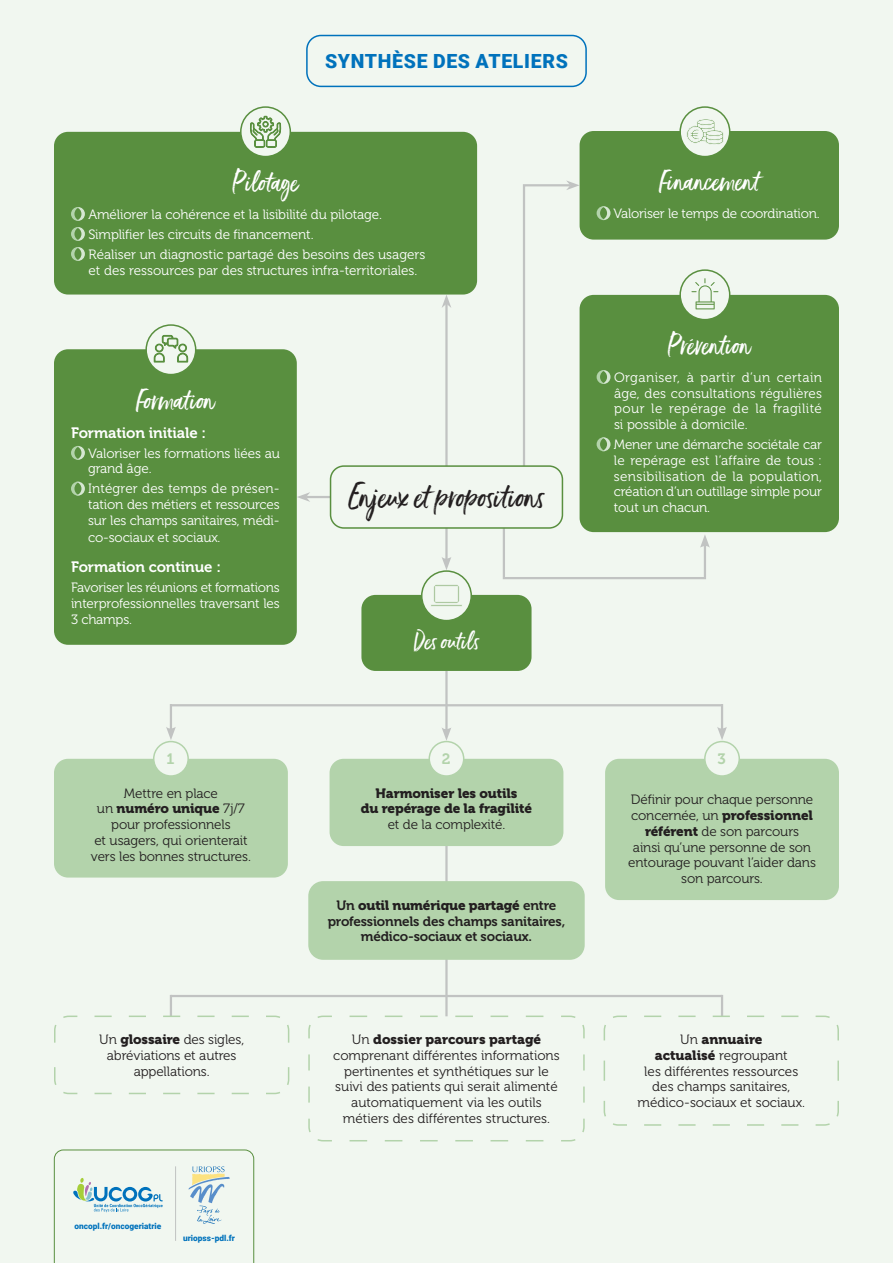
<style>
.page{position:relative;width:893px;height:1263px;background:#f1f7f0}
.page>*{position:absolute;margin:0;border:0;box-sizing:border-box;transform-origin:0 0}
.t1{font:30px "Ernestand Emily";letter-spacing:-.005em;color:#231f20}
.t2{font:25.5px "Ernestand Emily";color:#fff}
.t3{font:22.5px "Ernestand Emily";color:#fff}
.t4{font:900 19.5px "Roboto";letter-spacing:.035em;color:#0072bc}
.t5{font:15px "Museo 700";letter-spacing:-.01em;color:#fff}
.t6{font:15px "Museo 700";color:#b3d3ab}
.t7{font:13.5px/15.8px "Museo 300";letter-spacing:-.01em;color:#fff;text-align:justify}
.t8{font:13.5px/15.8px "Museo 300";letter-spacing:-.01em;color:#231f20;text-align:center}
.t9{font:13.5px/15.8px "Museo 900";letter-spacing:-.01em;color:#231f20;text-align:center}
.t10{font:13.5px/15.8px "Museo 700";letter-spacing:-.015em;color:#231f20;text-align:center}
.t11{font:900 8.25px "Roboto";color:#0072bc}
.s1{font-family:"Museo 300"}
.s2{font-family:"Museo 900"}
.s3{font-family:"Museo 700"}
</style>
<div class="page">
<hr style="left:445px;top:521px;width:3px;height:40px;background:#c1c3c2">
<svg style="left:442px;top:557px;width:9px;height:13px"></svg>
<hr style="left:170px;top:704px;width:2px;height:27px;background:#c1c3c2">
<svg style="left:166px;top:727px;width:10px;height:13px"></svg>
<hr style="left:721px;top:704px;width:2px;height:27px;background:#c1c3c2">
<svg style="left:717px;top:727px;width:10px;height:13px"></svg>
<hr style="left:445px;top:671px;width:3px;height:60px;background:#c1c3c2">
<svg style="left:442px;top:727px;width:9px;height:14px"></svg>
<hr style="left:171px;top:704px;width:551px;height:2px;background:#c1c3c2">
<hr style="left:445px;top:837px;width:3px;height:184px;background:#c1c3c2">
<hr style="left:170px;top:995px;width:2px;height:27px;background:#c1c3c2">
<hr style="left:721px;top:995px;width:2px;height:26px;background:#c1c3c2">
<hr style="left:171px;top:995px;width:551px;height:2px;background:#c1c3c2">
<hr style="left:445px;top:304px;width:3px;height:174px;background:#c1c3c2">
<svg style="left:442px;top:295px;width:9px;height:13px"></svg>
<hr style="left:306px;top:496px;width:26px;height:2px;background:#c1c3c2">
<svg style="left:297px;top:492px;width:13px;height:10px"></svg>
<svg style="left:523px;top:180px;width:57px;height:302px"></svg>
<svg style="left:502px;top:520px;width:208px;height:60px"></svg>
<div style="left:306px;top:35px;width:281px;height:52px;border:2px solid #0072bc;border-radius:14px"></div>
<div style="left:331px;top:466px;width:231px;height:62px;background:#f1f7f0;border-radius:13px"></div>
<div style="left:330px;top:465px;width:233px;height:64px;border:2px solid #598f3f;border-radius:13px"></div>
<div style="left:54px;top:349px;width:243px;height:296px;background:#598f3f;border-radius:14px"></div>
<svg style="left:71px;top:446px;width:14px;height:14px"></svg>
<svg style="left:71px;top:482px;width:14px;height:14px"></svg>
<div style="left:54px;top:132px;width:423px;height:163px;background:#598f3f;border-radius:14px"></div>
<svg style="left:71px;top:207px;width:14px;height:14px"></svg>
<svg style="left:71px;top:227px;width:14px;height:14px"></svg>
<svg style="left:71px;top:247px;width:14px;height:14px"></svg>
<div style="left:580px;top:131px;width:259px;height:109px;background:#598f3f;border-radius:14px"></div>
<svg style="left:597px;top:206px;width:13px;height:14px"></svg>
<div style="left:580px;top:295px;width:259px;height:237px;background:#598f3f;border-radius:14px"></div>
<svg style="left:597px;top:370px;width:13px;height:14px"></svg>
<svg style="left:597px;top:437px;width:13px;height:14px"></svg>
<div style="left:54px;top:759px;width:234px;height:118px;background:#b3d3ab;border-radius:14px"></div>
<div style="left:605px;top:759px;width:234px;height:141px;background:#b3d3ab;border-radius:14px"></div>
<div style="left:154px;top:741px;width:34px;height:35px;background:#f1f7f0;border-radius:50%"></div>
<div style="left:153px;top:741px;width:36px;height:36px;border:2px solid #b3d3ab;border-radius:50%"></div>
<div style="left:705px;top:741px;width:34px;height:35px;background:#f1f7f0;border-radius:50%"></div>
<div style="left:704px;top:741px;width:36px;height:36px;border:2px solid #b3d3ab;border-radius:50%"></div>
<div style="left:330px;top:759px;width:233px;height:87px;background:#b3d3ab;border-radius:14px"></div>
<svg style="left:54px;top:1015px;width:236px;height:80px"></svg>
<svg style="left:308px;top:1015px;width:277px;height:127px"></svg>
<svg style="left:603px;top:1015px;width:236px;height:111px"></svg>
<div style="left:309px;top:882px;width:275px;height:77px;background:#b3d3ab;border-radius:14px"></div>
<div style="left:308px;top:881px;width:277px;height:79px;border:2px solid #b3d3ab;border-radius:14px"></div>
<div style="left:429px;top:741px;width:35px;height:35px;background:#f1f7f0;border-radius:50%"></div>
<div style="left:428px;top:741px;width:36px;height:36px;border:2px solid #b3d3ab;border-radius:50%"></div>
<svg style="left:146px;top:325px;width:50px;height:50px"></svg>
<div style="left:145px;top:324px;width:51px;height:51px;border:2px solid #598f3f;border-radius:50%"></div>
<div style="left:241px;top:107px;width:49px;height:50px;background:#f1f7f0;border-radius:50%"></div>
<div style="left:240px;top:106px;width:51px;height:51px;border:2px solid #598f3f;border-radius:50%"></div>
<svg style="left:680px;top:107px;width:50px;height:50px"></svg>
<div style="left:679px;top:106px;width:51px;height:51px;border:2px solid #598f3f;border-radius:50%"></div>
<svg style="left:154px;top:335px;width:34px;height:29px"></svg>
<svg style="left:250px;top:106px;width:31px;height:42px"></svg>
<svg style="left:686px;top:106px;width:37px;height:39px"></svg>
<div style="left:680px;top:270px;width:50px;height:50px;background:#f1f7f0;border-radius:50%"></div>
<div style="left:679px;top:269px;width:51px;height:51px;border:2px solid #598f3f;border-radius:50%"></div>
<svg style="left:691px;top:278px;width:27px;height:31px"></svg>
<div style="left:361px;top:595px;width:170px;height:76px;background:#598f3f;border-radius:14px"></div>
<div style="left:422px;top:571px;width:49px;height:50px;background:#f1f7f0;border-radius:50%"></div>
<div style="left:421px;top:570px;width:51px;height:51px;border:2px solid #598f3f;border-radius:50%"></div>
<svg style="left:431px;top:585px;width:31px;height:21px"></svg>
<svg style="left:54px;top:1149px;width:200px;height:114px"></svg>
<h3 class="t4" style="left:325px;top:47px;width:244px">SYNTHÈSE DES ATELIERS</h3>
<h2 class="t2" style="left:233px;top:167px;width:67px">Pilotage</h2>
<p class="t7" style="left:88px;top:204px;width:339px;line-height:20px;text-align:left">Améliorer la cohérence et la lisibilité du pilotage.<br>Simplifier les circuits de financement.<br>Réaliser un diagnostic partagé des besoins des usagers</p>
<p class="t7" style="left:89px;top:262px;width:330px">et des ressources par des structures infra-territoriales.</p>
<h2 class="t2" style="left:136px;top:384px;width:80px">Formation</h2>
<p class="t5" style="left:71px;top:424px;width:137px">Formation initiale :</p>
<p class="t7" style="left:88px;top:445px;width:193px">Valoriser les formations liées au grand âge.</p>
<p class="t7" style="left:88px;top:481px;width:193px">Intégrer des temps de présen&shy;tation des métiers et ressources sur les champs sanitaires, médi-</p>
<p class="t7" style="left:88px;top:530px;width:134px">co-sociaux et sociaux.</p>
<p class="t5" style="left:71px;top:559px;width:151px">Formation continue :</p>
<p class="t7" style="left:71px;top:580px;width:210px">Favoriser les réunions et formations interprofessionnelles traversant les 3 champs.</p>
<h1 class="t1" style="left:348px;top:478px;width:198px">Enjeux et propositions</h1>
<h3 class="t3" style="left:414px;top:627px;width:67px">Des outils</h3>
<h2 class="t2" style="left:659px;top:166px;width:102px">Financement</h2>
<p class="t7" style="left:613px;top:206px;width:208px">Valoriser le temps de coordination.</p>
<h2 class="t2" style="left:668px;top:330px;width:84px">Prévention</h2>
<p class="t7" style="left:614px;top:370px;width:209px">Organiser, à partir d’un certain âge, des consultations régulières pour le repérage de la fragilité si possible à domicile.</p>
<p class="t7" style="left:614px;top:437px;width:210px">Mener une démarche sociétale car le repérage est l’affaire de tous : sensibilisation de la population, création d’un outillage simple pour tout un chacun.</p>
<p class="t6" style="left:442px;top:751px;width:10px">2</p>
<p class="t6" style="left:167px;top:751px;width:9px">1</p>
<p class="t6" style="left:718px;top:751px;width:10px">3</p>
<p class="t9" style="left:361px;top:785px;width:173px">Harmoniser les outils<br>du repérage de la fragilité</p>
<p class="t8" style="left:388px;top:817px;width:119px">et de la complexité.</p>
<p class="t8" style="left:124px;top:785px;width:96px">Mettre en place</p>
<p class="t9" style="left:97px;top:801px;width:149px"><span class="s1">un</span> numéro unique <span class="s1">7j/7</span></p>
<p class="t8" style="left:91px;top:817px;width:162px">pour professionnels<br>et usagers, qui orienterait vers les bonnes structures.</p>
<p class="t8" style="left:631px;top:792px;width:184px">Définir pour chaque personne</p>
<p class="t9" style="left:631px;top:807px;width:183px"><span class="s1">concernée, un</span> professionnel</p>
<p class="t8" style="left:628px;top:823px;width:189px"><span class="s2">référent</span> de son parcours<br>ainsi qu’une personne de son entourage pouvant l’aider dans son parcours.</p>
<p class="t9" style="left:336px;top:897px;width:221px"><span class="s3">Un</span> outil numérique partagé <span class="s3">entre</span></p>
<p class="t10" style="left:328px;top:913px;width:239px">professionnels des champs sanitaires, médico-sociaux et sociaux.</p>
<p class="t8" style="left:99px;top:1032px;width:147px">Un <span class="s2">glossaire</span> des sigles, abréviations et autres appellations.</p>
<p class="t9" style="left:352px;top:1032px;width:191px"><span class="s1">Un</span> dossier parcours partagé</p>
<p class="t8" style="left:333px;top:1048px;width:228px">comprenant différentes informations pertinentes et synthétiques sur le suivi des patients qui serait alimenté automatiquement via les outils métiers des différentes structures.</p>
<p class="t11" style="left:74px;top:1220px;width:88px">oncopl.fr/oncogeriatrie</p>
<p class="t11" style="left:183px;top:1232px;width:53px">uriopss-pdl.fr</p>
<p class="t9" style="left:680px;top:1032px;width:84px"><span class="s1">Un</span> annuaire</p>
<p class="t8" style="left:637px;top:1048px;width:169px"><span class="s2">actualisé</span> regroupant<br>les différentes ressources des champs sanitaires, médico‑sociaux et sociaux.</p>
</div>
